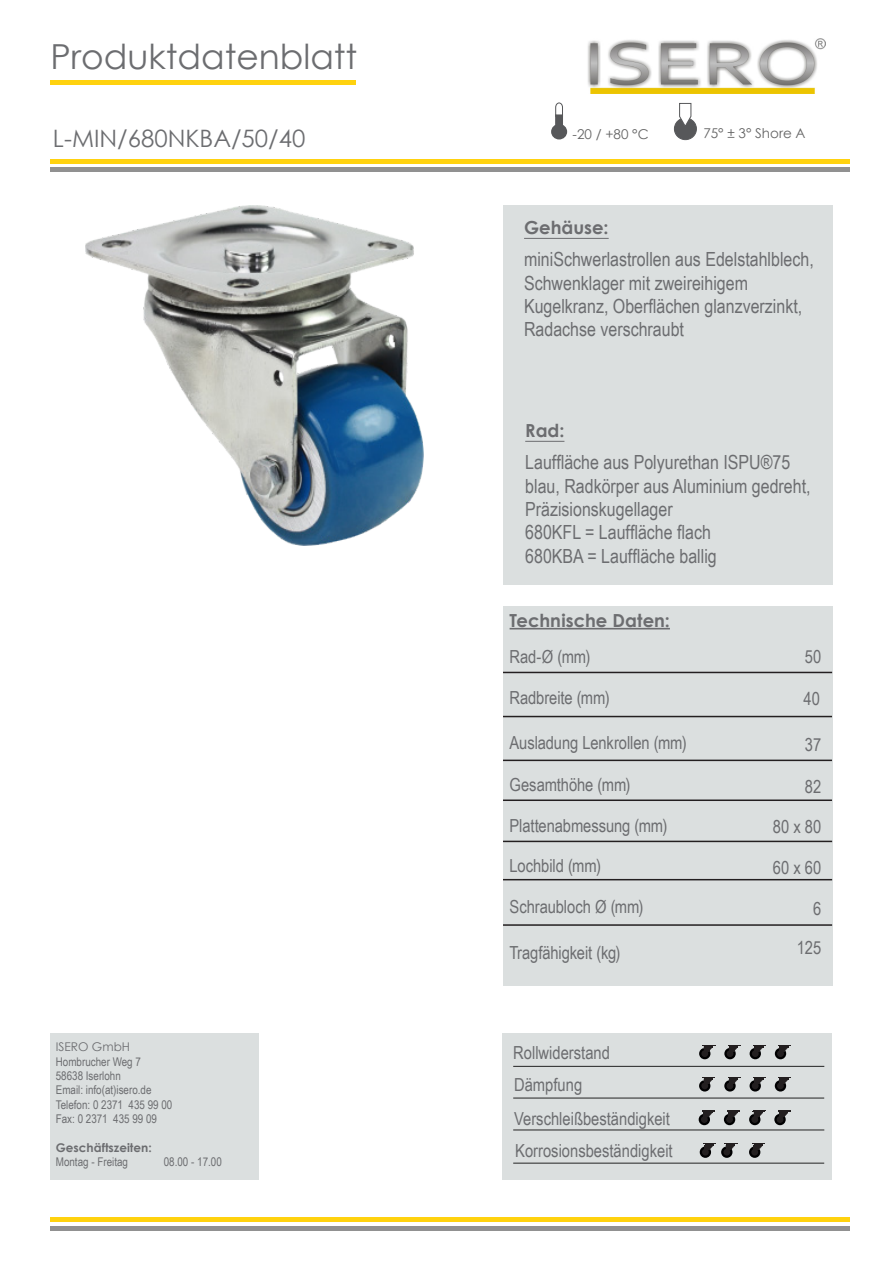
<style>
.page{position:relative;width:893px;height:1263px;background:#fff}
.page>*{position:absolute;margin:0;border:0;box-sizing:border-box;transform-origin:0 0}
.t1{font:34.5px "Century Gothic";color:#6c6d70}
.t2{font:24px "Century Gothic";color:#6c6d70}
.t3{font:19.5px/23.4px "Arial Narrow";color:#6c6d70}
.t4{font:18px "Arial Narrow";color:#6c6d70}
.t5{font:700 18px "Century Gothic";color:#6c6d70}
.t6{font:13.5px "Century Gothic";color:#646464}
.t7{font:12px "Arial Narrow";color:#6c6d70}
.t8{font:700 12px "Century Gothic";color:#6c6d70}
.t9{font:12px "Century Gothic";color:#6c6d70}
</style>
<div class="page">
<div style="left:503px;top:606px;width:329px;height:380px;background:#dbdfdf"></div>
<hr style="left:51px;top:80px;width:305px;height:4px;background:#ffd20f">
<div style="left:51px;top:1217px;width:799px;height:5px;background:#ffd20f"></div>
<hr style="left:51px;top:1226px;width:799px;height:4px;background:#919191">
<hr style="left:51px;top:159px;width:799px;height:4px;background:#ffd20f">
<div style="left:51px;top:167px;width:799px;height:5px;background:#919191"></div>
<div style="left:503px;top:1033px;width:329px;height:146px;background:#dbdfdf"></div>
<hr style="left:513px;top:1066px;width:311px;height:1px;background:#232323">
<hr style="left:513px;top:1098px;width:311px;height:1px;background:#232323">
<hr style="left:513px;top:1130px;width:311px;height:1px;background:#232323">
<hr style="left:513px;top:1163px;width:311px;height:1px;background:#232323">
<div style="left:51px;top:1033px;width:208px;height:146px;background:#dbdfdf"></div>
<hr style="left:503px;top:672px;width:329px;height:1px;background:#231f20">
<hr style="left:503px;top:716px;width:329px;height:1px;background:#231f20">
<hr style="left:503px;top:760px;width:329px;height:1px;background:#231f20">
<hr style="left:503px;top:799px;width:329px;height:2px;background:#231f20">
<hr style="left:503px;top:841px;width:329px;height:1px;background:#231f20">
<hr style="left:503px;top:879px;width:329px;height:1px;background:#231f20">
<hr style="left:503px;top:924px;width:329px;height:2px;background:#231f20">
<img style="left:588px;top:38px;width:238px;height:55px">
<img style="left:86px;top:205px;width:337px;height:340px">
<div style="left:551px;top:124px;width:16px;height:15px;background:#57585a;border-radius:50%"></div>
<svg style="left:555px;top:102px;width:8px;height:23px"></svg>
<svg style="left:674px;top:103px;width:23px;height:37px"></svg>
<div style="left:504px;top:205px;width:329px;height:380px;background:#dbdfdf"></div>
<svg style="left:724px;top:1045px;width:16px;height:15px"></svg>
<svg style="left:774px;top:1045px;width:17px;height:15px"></svg>
<svg style="left:749px;top:1045px;width:17px;height:15px"></svg>
<svg style="left:699px;top:1045px;width:16px;height:15px"></svg>
<svg style="left:724px;top:1077px;width:16px;height:15px"></svg>
<svg style="left:774px;top:1077px;width:17px;height:15px"></svg>
<svg style="left:749px;top:1077px;width:16px;height:15px"></svg>
<svg style="left:699px;top:1077px;width:16px;height:15px"></svg>
<svg style="left:723px;top:1111px;width:17px;height:15px"></svg>
<svg style="left:774px;top:1111px;width:16px;height:15px"></svg>
<svg style="left:749px;top:1111px;width:16px;height:15px"></svg>
<svg style="left:698px;top:1111px;width:17px;height:15px"></svg>
<svg style="left:699px;top:1143px;width:38px;height:15px"></svg>
<svg style="left:749px;top:1143px;width:16px;height:15px"></svg>
<hr style="left:510px;top:628px;width:160px;height:1px;background:#6c6d70">
<hr style="left:524px;top:238px;width:85px;height:1px;background:#6c6d70">
<hr style="left:525px;top:441px;width:39px;height:1px;background:#6c6d70">
<p class="t1" style="left:51px;top:33px;width:308px">Produktdatenblatt</p>
<p class="t2" style="left:53px;top:122px;width:254px">L-MIN/680NKBA/50/40</p>
<p class="t9" style="left:56px;top:1038px;width:76px">ISERO GmbH</p>
<p class="t7" style="left:56px;top:1052px;width:87px">Hombrucher Weg 7</p>
<p class="t7" style="left:56px;top:1067px;width:67px">58638 Iserlohn</p>
<p class="t7" style="left:56px;top:1081px;width:97px">Email: info(at)isero.de</p>
<p class="t7" style="left:56px;top:1096px;width:118px">Telefon: 0 2371 435 99 00</p>
<p class="t7" style="left:56px;top:1110px;width:103px">Fax: 0 2371 435 99 09</p>
<p class="t8" style="left:56px;top:1138px;width:97px">Geschäftszeiten:</p>
<p class="t7" style="left:56px;top:1153px;width:74px">Montag - Freitag</p>
<p class="t7" style="left:164px;top:1153px;width:59px">08.00 - 17.00</p>
<p class="t6" style="left:573px;top:124px;width:78px">-20 / +80 °C</p>
<p class="t6" style="left:703px;top:124px;width:104px">75° ± 3° Shore A</p>
<p class="t5" style="left:524px;top:214px;width:86px">Gehäuse:</p>
<p class="t3" style="left:524px;top:247px;width:291px">miniSchwerlastrollen aus Edelstahlblech,<br>Schwenklager mit zweireihigem</p>
<p class="t3" style="left:524px;top:294px;width:280px">Kugelkranz, Oberflächen glanzverzinkt,</p>
<p class="t3" style="left:524px;top:317px;width:161px">Radachse verschraubt</p>
<p class="t5" style="left:525px;top:416px;width:41px">Rad:</p>
<p class="t3" style="left:525px;top:450px;width:287px">Lauffläche aus Polyurethan ISPU®75 blau, Radkörper aus Aluminium gedreht,<br>Präzisionskugellager</p>
<p class="t3" style="left:525px;top:520px;width:187px">680KFL = Lauffläche flach</p>
<p class="t3" style="left:525px;top:543px;width:193px">680KBA = Lauffläche ballig</p>
<p class="t5" style="left:510px;top:607px;width:162px">Technische Daten:</p>
<p class="t4" style="left:510px;top:643px;width:82px">Rad-Ø (mm)</p>
<p class="t4" style="left:510px;top:685px;width:102px">Radbreite (mm)</p>
<p class="t4" style="left:510px;top:730px;width:179px">Ausladung Lenkrollen (mm)</p>
<p class="t4" style="left:510px;top:772px;width:122px">Gesamthöhe (mm)</p>
<p class="t4" style="left:510px;top:812px;width:159px">Plattenabmessung (mm)</p>
<p class="t4" style="left:510px;top:853px;width:93px">Lochbild (mm)</p>
<p class="t4" style="left:510px;top:894px;width:135px">Schraubloch Ø (mm)</p>
<p class="t4" style="left:510px;top:939px;width:112px">Tragfähigkeit (kg)</p>
<p class="t4" style="left:513px;top:1039px;width:98px">Rollwiderstand</p>
<p class="t4" style="left:514px;top:1071px;width:70px">Dämpfung</p>
<p class="t4" style="left:514px;top:1105px;width:157px">Verschleißbeständigkeit</p>
<p class="t4" style="left:515px;top:1138px;width:159px">Korrosionsbeständigkeit</p>
<p class="t4" style="left:805px;top:643px;width:18px">50</p>
<p class="t4" style="left:803px;top:685px;width:18px">40</p>
<p class="t4" style="left:805px;top:731px;width:18px">37</p>
<p class="t4" style="left:805px;top:773px;width:18px">82</p>
<p class="t4" style="left:773px;top:814px;width:50px">80 x 80</p>
<p class="t4" style="left:773px;top:854px;width:50px">60 x 60</p>
<p class="t4" style="left:813px;top:895px;width:10px">6</p>
<p class="t4" style="left:797px;top:935px;width:26px">125</p>
</div>
